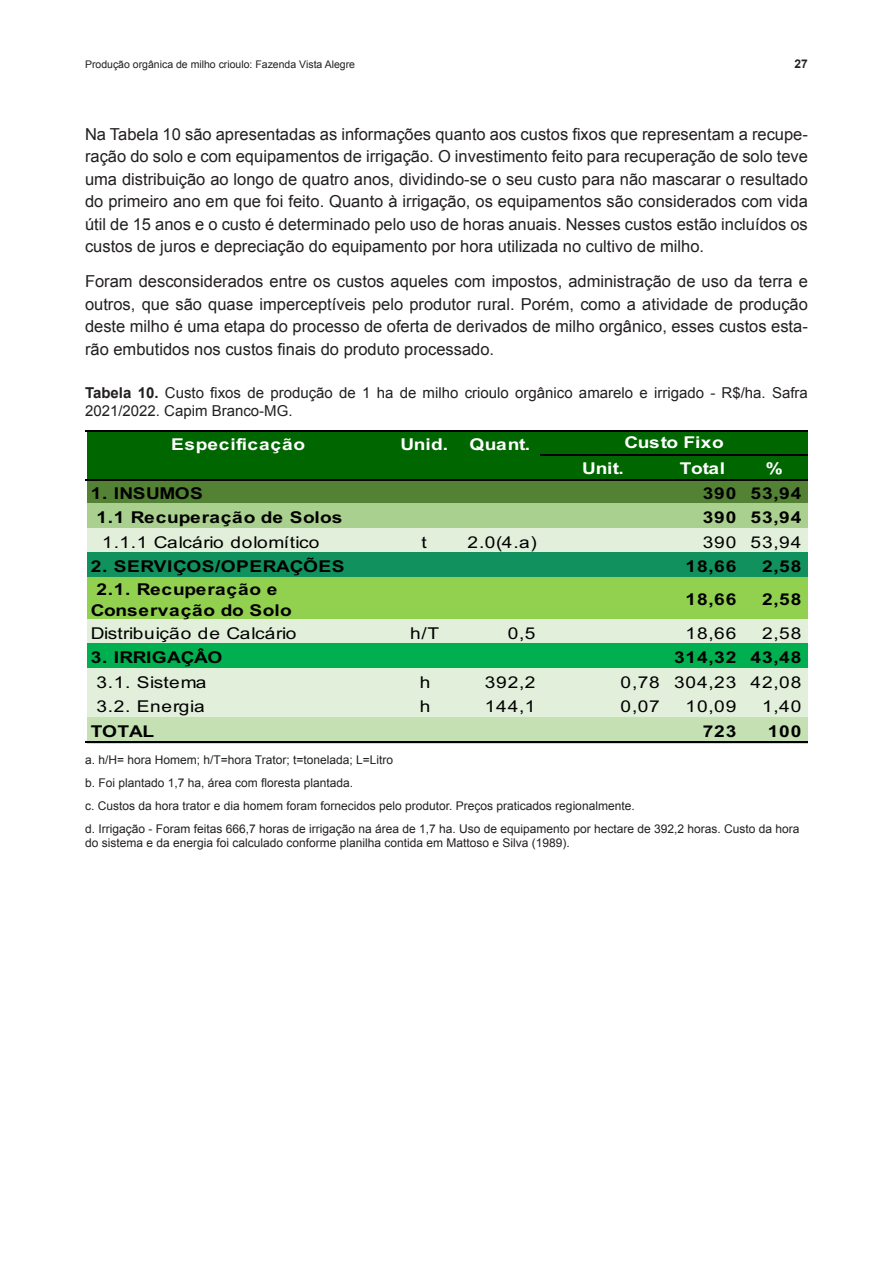
<style>
.page{position:relative;width:893px;height:1263px;background:#fff}
.page>*{position:absolute;margin:0;border:0;box-sizing:border-box;transform-origin:0 0}
.MIOLO{font:16.5px/22.5px "Arial";color:#231f20;text-align:justify}
.t1{font:700 16.35px/21.1px "Arial";letter-spacing:.035em;color:#000;text-align:center;scale:1.17 1}
.t2{font:16.35px "Arial";letter-spacing:.045em;color:#000;scale:1.17 1}
.t3{font:16.35px "Arial";color:#000;scale:1.17 1}
.t4{font:700 16.35px "Arial";letter-spacing:.02em;color:#fff;scale:1.17 1}
.t5{font:700 16.35px "Arial";letter-spacing:.045em;color:#fff;scale:1.17 1}
.t6{font:700 16.35px "Arial";letter-spacing:-.02em;color:#000;scale:1.17 1}
.t7{font:16.35px "Arial";letter-spacing:.01em;color:#000;scale:1.17 1}
.t8{font:700 16.35px "Arial";color:#000;scale:1.17 1}
.t9{font:700 16.35px "Arial";letter-spacing:-.01em;color:#fff;scale:1.17 1}
.TABELA_TITULO{font:15px/18px "Arial";color:#231f20}
.TABELA_FONTE{font:12px/14.4px "Arial";color:#231f20}
.t10{font:700 12px "Arial";color:#231f20}
.t11{font:10.5px "Arial";color:#231f20}
.s1{font-weight:700}
</style>
<div class="page">
<div style="left:87px;top:432px;width:721px;height:49px;background:#060"></div>
<div style="left:87px;top:479px;width:721px;height:26px;background:#548235"></div>
<div style="left:87px;top:503px;width:721px;height:27px;background:#a9d08e"></div>
<div style="left:87px;top:528px;width:721px;height:26px;background:#e2efda"></div>
<div style="left:87px;top:552px;width:721px;height:26px;background:#10915d"></div>
<div style="left:87px;top:577px;width:721px;height:44px;background:#92d050"></div>
<div style="left:87px;top:619px;width:721px;height:26px;background:#e2efda"></div>
<div style="left:87px;top:644px;width:721px;height:26px;background:#00b050"></div>
<div style="left:87px;top:668px;width:721px;height:51px;background:#e2efda"></div>
<div style="left:87px;top:717px;width:721px;height:26px;background:#c5e0b3"></div>
<hr style="left:85px;top:430px;width:723px;height:2px;background:#000">
<hr style="left:540px;top:455px;width:268px;height:1px;background:#000">
<hr style="left:85px;top:479px;width:723px;height:2px;background:#000">
<hr style="left:85px;top:741px;width:723px;height:2px;background:#000">
<p class="t11" style="left:85px;top:58px;width:272px">Produção orgânica de milho crioulo: Fazenda Vista Alegre</p>
<p class="t10" style="left:795px;top:56px;width:15px">27</p>
<p class="MIOLO" style="left:85px;top:123px;width:724px">Na Tabela 10 são apresentadas as informações quanto aos custos fixos que representam a recupe&shy;ração do solo e com equipamentos de irrigação. O investimento feito para recuperação de solo teve uma distribuição ao longo de quatro anos, dividindo-se o seu custo para não mascarar o resultado do primeiro ano em que foi feito. Quanto à irrigação, os equipamentos são considerados com vida útil de 15 anos e o custo é determinado pelo uso de horas anuais. Nesses custos estão incluídos os custos de juros e depreciação do equipamento por hora utilizada no cultivo de milho.</p>
<p class="MIOLO" style="left:85px;top:270px;width:724px">Foram desconsiderados entre os custos aqueles com impostos, administração de uso da terra e outros, que são quase imperceptíveis pelo produtor rural. Porém, como a atividade de produção deste milho é uma etapa do processo de oferta de derivados de milho orgânico, esses custos esta&shy;rão embutidos nos custos finais do produto processado.</p>
<p class="TABELA_TITULO" style="left:85px;top:383px;width:724px"><span class="s1">Tabela 10.</span> Custo fixos de produção de 1 ha de milho crioulo orgânico amarelo e irrigado - R$/ha. Safra<br>2021/2022. Capim Branco-MG.</p>
<p class="t5" style="left:171px;top:432px;width:116px">Especificação</p>
<p class="t4" style="left:401px;top:432px;width:42px">Unid.</p>
<p class="t4" style="left:469px;top:432px;width:53px">Quant.</p>
<p class="t9" style="left:624px;top:431px;width:87px">Custo Fixo</p>
<p class="t4" style="left:582px;top:457px;width:37px">Unit.</p>
<p class="t4" style="left:680px;top:457px;width:40px">Total</p>
<p class="t4" style="left:766px;top:457px;width:16px">%</p>
<p class="t8" style="left:91px;top:481px;width:97px">1. INSUMOS</p>
<p class="t1" style="left:703px;top:482px;width:86px">390 53,94</p>
<p class="t1" style="left:97px;top:507px;width:212px">1.1 Recuperação de Solos</p>
<p class="t1" style="left:703px;top:507px;width:86px">390 53,94</p>
<p class="t3" style="left:102px;top:530px;width:187px">1.1.1 Calcário dolomítico</p>
<p class="t2" style="left:422px;top:530px;width:6px">t</p>
<p class="t2" style="left:467px;top:530px;width:61px">2.0(4.a)</p>
<p class="t2" style="left:703px;top:530px;width:86px">390 53,94</p>
<p class="t1" style="left:91px;top:556px;width:218px">2. SERVIÇOS/OPERAÇÕES</p>
<p class="t1" style="left:685px;top:556px;width:45px">18,66</p>
<p class="t1" style="left:762px;top:556px;width:35px">2,58</p>
<p class="t1" style="left:91px;top:579px;width:173px">2.1. Recuperação e<br>Conservação do Solo</p>
<p class="t1" style="left:685px;top:588px;width:45px">18,66</p>
<p class="t1" style="left:762px;top:588px;width:35px">2,58</p>
<p class="t3" style="left:91px;top:622px;width:177px">Distribuição de Calcário</p>
<p class="t2" style="left:410px;top:622px;width:26px">h/T</p>
<p class="t2" style="left:508px;top:622px;width:25px">0,5</p>
<p class="t2" style="left:685px;top:622px;width:45px">18,66</p>
<p class="t2" style="left:762px;top:622px;width:35px">2,58</p>
<p class="t6" style="left:91px;top:646px;width:114px">3. IRRIGAÇÂO</p>
<p class="t1" style="left:674px;top:647px;width:110px">314,32 43,48</p>
<p class="t7" style="left:97px;top:671px;width:96px">3.1. Sistema</p>
<p class="t2" style="left:420px;top:671px;width:11px">h</p>
<p class="t2" style="left:485px;top:671px;width:45px">392,2</p>
<p class="t2" style="left:620px;top:671px;width:156px">0,78 304,23 42,08</p>
<p class="t2" style="left:97px;top:695px;width:94px">3.2. Energia</p>
<p class="t2" style="left:420px;top:695px;width:11px">h</p>
<p class="t2" style="left:485px;top:695px;width:45px">144,1</p>
<p class="t2" style="left:620px;top:695px;width:35px">0,07</p>
<p class="t2" style="left:685px;top:695px;width:45px">10,09</p>
<p class="t2" style="left:762px;top:695px;width:35px">1,40</p>
<p class="t1" style="left:91px;top:720px;width:56px">TOTAL</p>
<p class="t1" style="left:703px;top:720px;width:30px">723</p>
<p class="t1" style="left:768px;top:720px;width:30px">100</p>
<p class="TABELA_FONTE" style="left:85px;top:753px;width:310px">a. h/H= hora Homem; h/T=hora Trator; t=tonelada; L=Litro</p>
<p class="TABELA_FONTE" style="left:85px;top:776px;width:270px">b. Foi plantado 1,7 ha, área com floresta plantada.</p>
<p class="TABELA_FONTE" style="left:85px;top:799px;width:551px">c. Custos da hora trator e dia homem foram fornecidos pelo produtor. Preços praticados regionalmente.</p>
<p class="TABELA_FONTE" style="left:85px;top:822px;width:716px">d. Irrigação - Foram feitas 666,7 horas de irrigação na área de 1,7 ha. Uso de equipamento por hectare de 392,2 horas. Custo da hora do sistema e da energia foi calculado conforme planilha contida em Mattoso e Silva (1989).</p>
</div>
